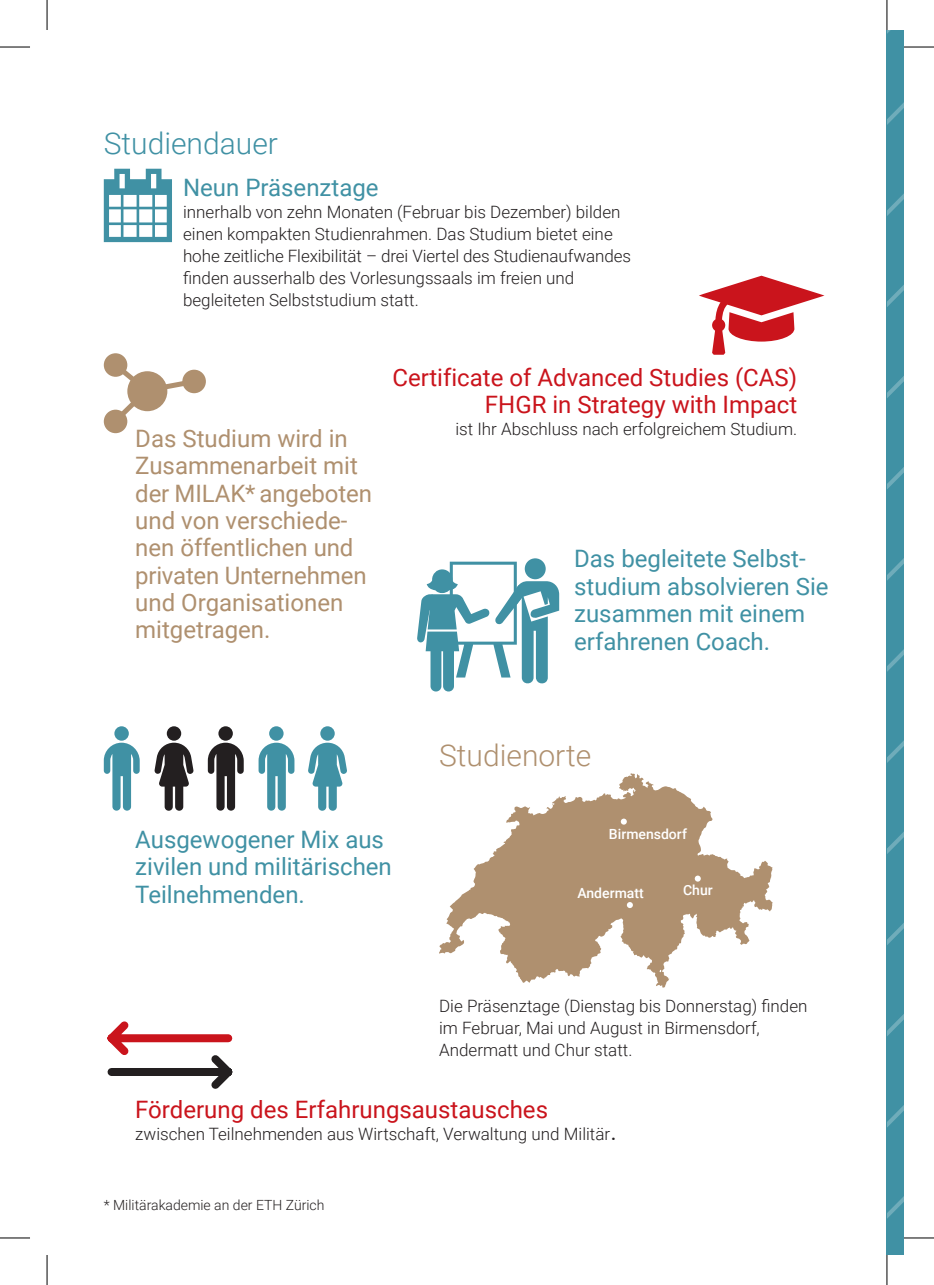
<style>
.page{position:relative;width:934px;height:1285px;background:#fff}
.page>*{position:absolute;margin:0;border:0;box-sizing:border-box;transform-origin:0 0}
.t1{font:300 30px "Roboto";color:#4091a4}
.t2{font:300 30px "Roboto";color:#af906f}
.t3{font:24px/27.4px "Roboto";color:#4091a4}
.t4{font:24px/27.4px "Roboto";color:#af906f}
.t5{font:24px/27.4px "Roboto";color:#ca141c;text-align:right}
.t6{font:300 17px/22px "Roboto";color:#231f20}
.t7{font:300 14px "Roboto";color:#231f20}
.t8{font:500 14px "Roboto";color:#fff}
.s1{font-size:30px}
</style>
<div class="page">
<div style="left:886px;top:30px;width:17px;height:1225px;background:#4091a4"></div>
<svg style="left:699px;top:276px;width:125px;height:79px"></svg>
<svg style="left:104px;top:169px;width:68px;height:73px"></svg>
<svg style="left:524px;top:558px;width:21px;height:21px"></svg>
<svg style="left:417px;top:561px;width:142px;height:130px"></svg>
<svg style="left:104px;top:742px;width:36px;height:68px"></svg>
<svg style="left:208px;top:742px;width:35px;height:68px"></svg>
<svg style="left:258px;top:742px;width:36px;height:68px"></svg>
<div style="left:114px;top:726px;width:15px;height:14px;background:#4091a4;border-radius:50%"></div>
<div style="left:218px;top:726px;width:15px;height:14px;background:#231f20;border-radius:50%"></div>
<div style="left:269px;top:726px;width:14px;height:14px;background:#4091a4;border-radius:50%"></div>
<svg style="left:154px;top:742px;width:40px;height:68px"></svg>
<svg style="left:308px;top:742px;width:39px;height:68px"></svg>
<div style="left:167px;top:726px;width:14px;height:14px;background:#231f20;border-radius:50%"></div>
<div style="left:320px;top:726px;width:14px;height:14px;background:#4091a4;border-radius:50%"></div>
<div style="left:104px;top:353px;width:23px;height:24px;background:#af906f;border-radius:50%"></div>
<div style="left:182px;top:370px;width:24px;height:23px;background:#af906f;border-radius:50%"></div>
<div style="left:104px;top:410px;width:23px;height:23px;background:#af906f;border-radius:50%"></div>
<svg style="left:108px;top:358px;width:92px;height:70px"></svg>
<svg style="left:107px;top:1021px;width:126px;height:68px"></svg>
<svg style="left:439px;top:773px;width:333px;height:214px;fill:#af906f"></svg>
<svg style="left:694px;top:875px;width:6px;height:6px"></svg>
<svg style="left:626px;top:902px;width:6px;height:6px"></svg>
<svg style="left:620px;top:818px;width:6px;height:6px"></svg>
<hr style="left:0;top:47px;width:30px;height:1px;background:#000">
<hr style="left:903px;top:47px;width:30px;height:1px;background:#000">
<hr style="left:0;top:1237px;width:30px;height:1px;background:#000">
<hr style="left:903px;top:1237px;width:30px;height:1px;background:#000">
<hr style="left:47px;top:0;width:1px;height:30px;background:#000">
<hr style="left:47px;top:1255px;width:1px;height:30px;background:#000">
<hr style="left:886px;top:0;width:1px;height:30px;background:#000">
<hr style="left:886px;top:1255px;width:1px;height:30px;background:#000">
<h1 class="t1" style="left:104px;top:122px;width:176px">Studiendauer</h1>
<h2 class="t3" style="left:183px;top:173px;width:197px">Neun Präsenztage</h2>
<p class="t6" style="left:183px;top:201px;width:449px">innerhalb von zehn Monaten (Februar bis Dezember) bilden einen kompakten Studienrahmen. Das Studium bietet eine hohe zeitliche Flexibilität – drei Viertel des Studienaufwandes finden ausserhalb des Vorlesungssaals im freien und begleiteten Selbststudium statt.</p>
<h2 class="t4" style="left:135px;top:424px;width:238px">Das Studium wird in<br>Zusammenarbeit mit der MILAK* angeboten und von verschiede&shy;nen öffentlichen und privaten Unternehmen und Organisationen mitgetragen.</h2>
<h2 class="t5" style="left:392px;top:363px;width:406px">Certificate of Advanced Studies (CAS)<br>FHGR in Strategy with Impact</h2>
<p class="t6" style="left:455px;top:418px;width:343px">ist Ihr Abschluss nach erfolgreichem Studium.</p>
<h2 class="t3" style="left:574px;top:544px;width:256px">Das begleitete Selbst&shy;studium absolvieren Sie zusammen mit einem erfahrenen Coach.</h2>
<h1 class="t2" style="left:439px;top:734px;width:154px">Studienorte</h1>
<h2 class="t3" style="left:135px;top:825px;width:258px">Ausgewogener Mix aus zivilen und militärischen<br>Teilnehmenden.</h2>
<p class="t8" style="left:608px;top:824px;width:79px">Birmensdorf</p>
<p class="t8" style="left:577px;top:883px;width:68px">Andermatt</p>
<p class="t8" style="left:682px;top:880px;width:31px">Chur</p>
<p class="t6" style="left:439px;top:994px;width:370px">Die Präsenztage (Dienstag bis Donnerstag) finden im Februar, Mai und August in Birmensdorf,<br>Andermatt und Chur statt.</p>
<h2 class="t5" style="left:135px;top:1095px;width:414px">Förderung des Erfahrungsaustausches</h2>
<p class="t6" style="left:135px;top:1122px;width:483px">zwischen Teilnehmenden aus Wirtschaft, Verwaltung und Militär<span class="s1">.</span></p>
<p class="t7" style="left:104px;top:1195px;width:222px">* Militärakademie an der ETH Zürich</p>
</div>
